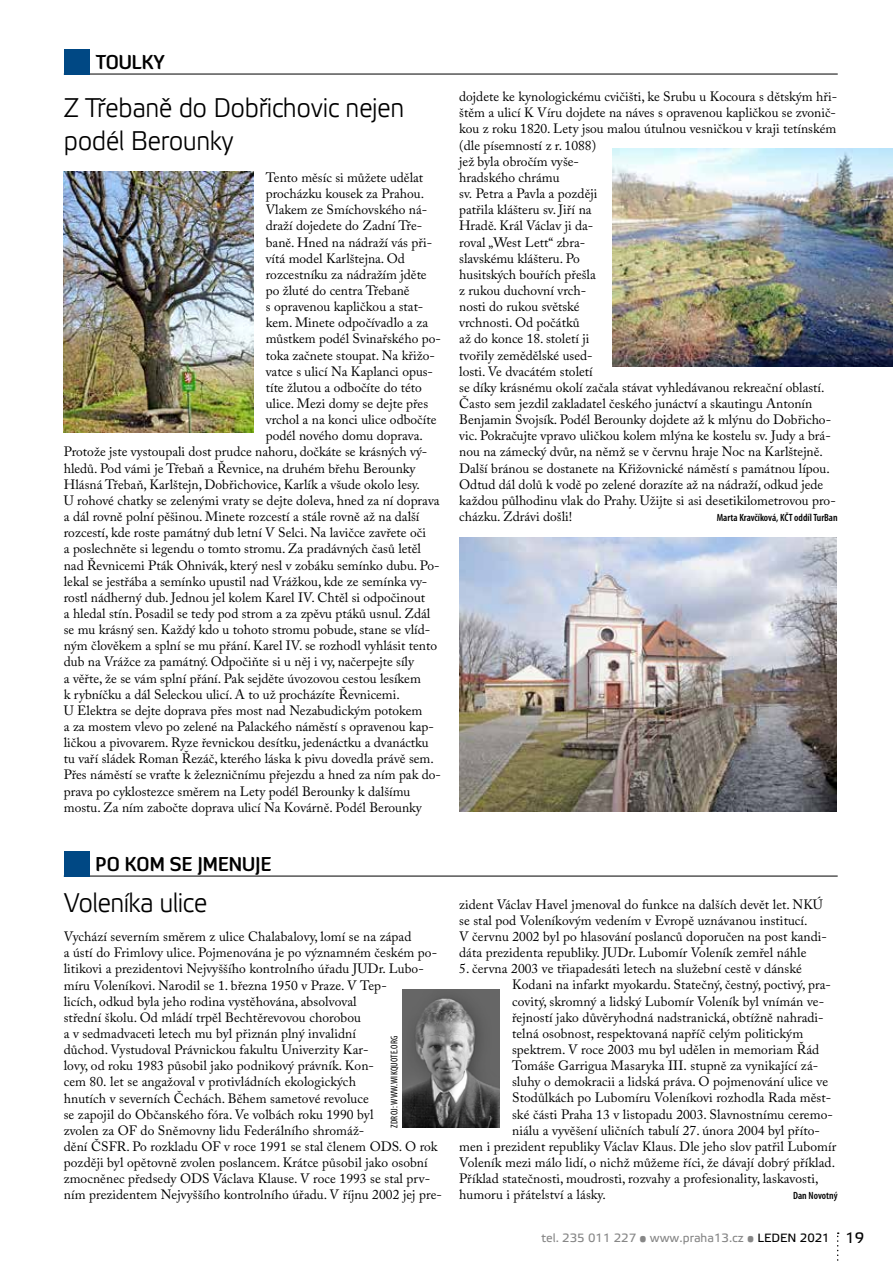
<style>
.page{position:relative;width:893px;height:1263px;background:#fff}
.page>*{position:absolute;margin:0;border:0;box-sizing:border-box;transform-origin:0 0}
.t1{font:27px/32.2px "Elektra Light Pro";letter-spacing:-.02em;color:#000;scale:.93 1}
.t2{font:700 19.5px "Diavlo";color:#000;scale:.93 1}
.t3{font:13.5px/16.2px "Adobe Caslon Pro";color:#000}
.t4{font:12px "Elektra Text Pro";color:#878787}
.t5{font:600 condensed 10.5px "Myriad Pro";color:#000}
.t6{font:condensed 9.75px "Myriad Pro";letter-spacing:.02em;color:#000}
.s1{color:#000}
.s2{font-size:15px;color:#000}
</style>
<div class="page">
<svg style="left:837px;top:1232px;width:2px;height:29px"></svg>
<hr style="left:64px;top:74px;width:774px;height:1px;background:#000">
<img style="left:402px;top:989px;width:97px;height:139px">
<img style="left:612px;top:149px;width:281px;height:218px">
<img style="left:459px;top:537px;width:378px;height:275px">
<img style="left:64px;top:172px;width:189px;height:260px">
<div style="left:64px;top:49px;width:25px;height:25px;background:#004884"></div>
<hr style="left:64px;top:876px;width:774px;height:1px;background:#000">
<div style="left:64px;top:851px;width:25px;height:25px;background:#004884"></div>
<h2 class="t2" style="left:96px;top:50px;width:76px">TOULKY</h2>
<h1 class="t1" style="left:64px;top:93px;width:368px">Z Třebaně do Dobřichovic nejen podél Berounky</h1>
<p class="t3" style="left:266px;top:169px;width:159px">Tento měsíc si můžete udělat</p>
<p class="t3" style="left:266px;top:185px;width:160px">procházku kousek za Prahou.</p>
<p class="t3" style="left:266px;top:201px;width:163px">Vlakem ze Smíchovského ná-</p>
<p class="t3" style="left:266px;top:218px;width:158px">draží dojedete do Zadní Tře-</p>
<p class="t3" style="left:266px;top:234px;width:168px">baně. Hned na nádraží vás při-</p>
<p class="t3" style="left:266px;top:250px;width:141px">vítá model Karlštejna. Od</p>
<p class="t3" style="left:266px;top:266px;width:162px">rozcestníku za nádražím jděte</p>
<p class="t3" style="left:266px;top:282px;width:145px">po žluté do centra Třebaně</p>
<p class="t3" style="left:266px;top:298px;width:159px">s opravenou kapličkou a stat-</p>
<p class="t3" style="left:266px;top:314px;width:164px">kem. Minete odpočívadlo a za</p>
<p class="t3" style="left:266px;top:331px;width:177px">můstkem podél Svinařského po-</p>
<p class="t3" style="left:266px;top:347px;width:171px">toka začnete stoupat. Na křižo-</p>
<p class="t3" style="left:266px;top:363px;width:169px">vatce s ulicí Na Kaplanci opus-</p>
<p class="t3" style="left:266px;top:379px;width:158px">títe žlutou a odbočíte do této</p>
<p class="t3" style="left:266px;top:395px;width:164px">ulice. Mezi domy se dejte přes</p>
<p class="t3" style="left:266px;top:411px;width:172px">vrchol a na konci ulice odbočíte</p>
<p class="t3" style="left:266px;top:428px;width:159px">podél nového domu doprava.</p>
<p class="t3" style="left:64px;top:444px;width:365px">Protože jste vystoupali dost prudce nahoru, dočkáte se krásných vý-</p>
<p class="t3" style="left:64px;top:460px;width:353px">hledů. Pod vámi je Třebaň a Řevnice, na druhém břehu Berounky</p>
<p class="t3" style="left:64px;top:476px;width:358px">Hlásná Třebaň, Karlštejn, Dobřichovice, Karlík a všude okolo lesy.</p>
<p class="t3" style="left:64px;top:492px;width:377px">U rohové chatky se zelenými vraty se dejte doleva, hned za ní doprava</p>
<p class="t3" style="left:64px;top:508px;width:357px">a dál rovně polní pěšinou. Minete rozcestí a stále rovně až na další</p>
<p class="t3" style="left:64px;top:524px;width:364px">rozcestí, kde roste památný dub letní V Selci. Na lavičce zavřete oči</p>
<p class="t3" style="left:64px;top:541px;width:359px">a poslechněte si legendu o tomto stromu. Za pradávných časů letěl</p>
<p class="t3" style="left:64px;top:557px;width:377px">nad Řevnicemi Pták Ohnivák, který nesl v zobáku semínko dubu. Po-</p>
<p class="t3" style="left:64px;top:573px;width:365px">lekal se jestřába a semínko upustil nad Vrážkou, kde ze semínka vy-</p>
<p class="t3" style="left:64px;top:589px;width:363px">rostl nádherný dub. Jednou jel kolem Karel IV. Chtěl si odpočinout</p>
<p class="t3" style="left:64px;top:605px;width:368px">a hledal stín. Posadil se tedy pod strom a za zpěvu ptáků usnul. Zdál</p>
<p class="t3" style="left:64px;top:621px;width:368px">se mu krásný sen. Každý kdo u tohoto stromu pobude, stane se vlíd-</p>
<p class="t3" style="left:64px;top:637px;width:375px">ným člověkem a splní se mu přání. Karel IV. se rozhodl vyhlásit tento</p>
<p class="t3" style="left:64px;top:654px;width:352px">dub na Vrážce za památný. Odpočiňte si u něj i vy, načerpejte síly</p>
<p class="t3" style="left:64px;top:670px;width:359px">a věřte, že se vám splní přání. Pak sejděte úvozovou cestou lesíkem</p>
<p class="t3" style="left:64px;top:686px;width:338px">k rybníčku a dál Seleckou ulicí. A to už procházíte Řevnicemi.</p>
<p class="t3" style="left:64px;top:702px;width:360px">U Elektra se dejte doprava přes most nad Nezabudickým potokem</p>
<p class="t3" style="left:64px;top:718px;width:372px">a za mostem vlevo po zelené na Palackého náměstí s opravenou kap-</p>
<p class="t3" style="left:64px;top:734px;width:366px">ličkou a pivovarem. Ryze řevnickou desítku, jedenáctku a dvanáctku</p>
<p class="t3" style="left:64px;top:750px;width:372px">tu vaří sládek Roman Řezáč, kterého láska k pivu dovedla právě sem.</p>
<p class="t3" style="left:64px;top:767px;width:379px">Přes náměstí se vraťte k železničnímu přejezdu a hned za ním pak do-</p>
<p class="t3" style="left:64px;top:783px;width:348px">prava po cyklostezce směrem na Lety podél Berounky k dalšímu</p>
<p class="t3" style="left:64px;top:799px;width:359px">mostu. Za ním zabočte doprava ulicí Na Kovárně. Podél Berounky</p>
<h2 class="t2" style="left:96px;top:851px;width:191px">PO KOM SE JMENUJE</h2>
<h1 class="t1" style="left:64px;top:888px;width:156px">Voleníka ulice</h1>
<p class="t3" style="left:64px;top:928px;width:380px">Vychází severním směrem z ulice Chalabalovy, lomí se na západ<br>a ústí do Frimlovy ulice. Pojmenována je po významném českém po&shy;litikovi a prezidentovi Nejvyššího kontrolního úřadu JUDr. Lubo&shy;míru Voleníkovi. Narodil se 1. března 1950 v Praze. V Tep-<br>licích, odkud byla jeho rodina vystěhována, absolvoval<br>střední školu. Od mládí trpěl Bechtěrevovou chorobou<br>a v sedmadvaceti letech mu byl přiznán plný invalidní<br>důchod. Vystudoval Právnickou fakultu Univerzity Kar-<br>lovy, od roku 1983 působil jako podnikový právník. Kon-<br>cem 80. let se angažoval v protivládních ekologických<br>hnutích v severních Čechách. Během sametové revoluce<br>se zapojil do Občanského fóra. Ve volbách roku 1990 byl<br>zvolen za OF do Sněmovny lidu Federálního shromáž-<br>dění ČSFR. Po rozkladu OF v roce 1991 se stal členem ODS. O rok později byl opětovně zvolen poslancem. Krátce působil jako osobní zmocněnec předsedy ODS Václava Klause. V roce 1993 se stal prv&shy;ním prezidentem Nejvyššího kontrolního úřadu. V říjnu 2002 jej pre-</p>
<p class="t6" style="left:389px;top:1128px;width:93px;rotate:-90deg">ZDROJ: WWW.WIKQUOTE.ORG</p>
<p class="t3" style="left:459px;top:88px;width:380px">dojdete ke kynologickému cvičišti, ke Srubu u Kocoura s dětským hři&shy;štěm a ulicí K Víru dojdete na náves s opravenou kapličkou se zvonič&shy;kou z roku 1820. Lety jsou malou útulnou vesničkou v kraji tetínském (dle písemností z r. 1088)<br>jež byla obročím vyše-<br>hradského chrámu<br>sv. Petra a Pavla a později<br>patřila klášteru sv. Jiří na<br>Hradě. Král Václav ji da-<br>roval „West Lett“ zbra-<br>slavskému klášteru. Po<br>husitských bouřích přešla<br>z rukou duchovní vrch-<br>nosti do rukou světské<br>vrchnosti. Od počátků<br>až do konce 18. století ji<br>tvořily zemědělské used-<br>losti. Ve dvacátém století<br>se díky krásnému okolí začala stávat vyhledávanou rekreační oblastí.<br>Často sem jezdil zakladatel českého junáctví a skautingu Antonín Benjamin Svojsík. Podél Berounky dojdete až k mlýnu do Dobřicho&shy;vic. Pokračujte vpravo uličkou kolem mlýna ke kostelu sv. Judy a brá&shy;nou na zámecký dvůr, na němž se v červnu hraje Noc na Karlštejně.<br>Další bránou se dostanete na Křižovnické náměstí s památnou lípou.<br>Odtud dál dolů k vodě po zelené dorazíte až na nádraží, odkud jede každou půlhodinu vlak do Prahy. Užijte si asi desetikilometrovou pro&shy;cházku. Zdrávi došli!</p>
<p class="t5" style="left:717px;top:512px;width:122px">Marta Kravčíková, KČT oddíl TurBan</p>
<p class="t3" style="left:459px;top:896px;width:369px">zident Václav Havel jmenoval do funkce na dalších devět let. NKÚ se stal pod Voleníkovým vedením v Evropě uznávanou institucí.<br>V červnu 2002 byl po hlasování poslanců doporučen na post kandi&shy;dáta prezidenta republiky. JUDr. Lubomír Voleník zemřel náhle</p>
<p class="t3" style="left:459px;top:960px;width:344px">5. června 2003 ve třiapadesáti letech na služební cestě v dánské</p>
<p class="t3" style="left:512px;top:977px;width:320px">Kodani na infarkt myokardu. Statečný, čestný, poctivý, pra-</p>
<p class="t3" style="left:512px;top:993px;width:314px">covitý, skromný a lidský Lubomír Voleník byl vnímán ve-</p>
<p class="t3" style="left:512px;top:1009px;width:313px">řejností jako důvěryhodná nadstranická, obtížně nahradi-</p>
<p class="t3" style="left:512px;top:1025px;width:293px">telná osobnost, respektovaná napříč celým politickým</p>
<p class="t3" style="left:512px;top:1041px;width:309px">spektrem. V roce 2003 mu byl udělen in memoriam Řád</p>
<p class="t3" style="left:512px;top:1057px;width:308px">Tomáše Garrigua Masaryka III. stupně za vynikající zá-</p>
<p class="t3" style="left:512px;top:1073px;width:317px">sluhy o demokracii a lidská práva. O pojmenování ulice ve</p>
<p class="t3" style="left:512px;top:1090px;width:321px">Stodůlkách po Lubomíru Voleníkovi rozhodla Rada měst-</p>
<p class="t3" style="left:512px;top:1106px;width:322px">ské části Praha 13 v listopadu 2003. Slavnostnímu ceremo-</p>
<p class="t3" style="left:512px;top:1122px;width:309px">niálu a vyvěšení uličních tabulí 27. února 2004 byl příto-</p>
<p class="t3" style="left:459px;top:1138px;width:379px">men i prezident republiky Václav Klaus. Dle jeho slov patřil Lubomír</p>
<p class="t3" style="left:459px;top:1154px;width:377px">Voleník mezi málo lidí, o nichž můžeme říci, že dávají dobrý příklad.</p>
<p class="t3" style="left:459px;top:1170px;width:361px">Příklad statečnosti, moudrosti, rozvahy a profesionality, laskavosti,</p>
<p class="t3" style="left:459px;top:1186px;width:148px">humoru i přátelství a lásky.</p>
<p class="t5" style="left:793px;top:1190px;width:46px">Dan Novotný</p>
<p class="t4" style="left:541px;top:1231px;width:324px">tel. 235 011 227 • www.praha13.cz • <span class="s1">LEDEN 2021</span> <span class="s2">19</span></p>
</div>
